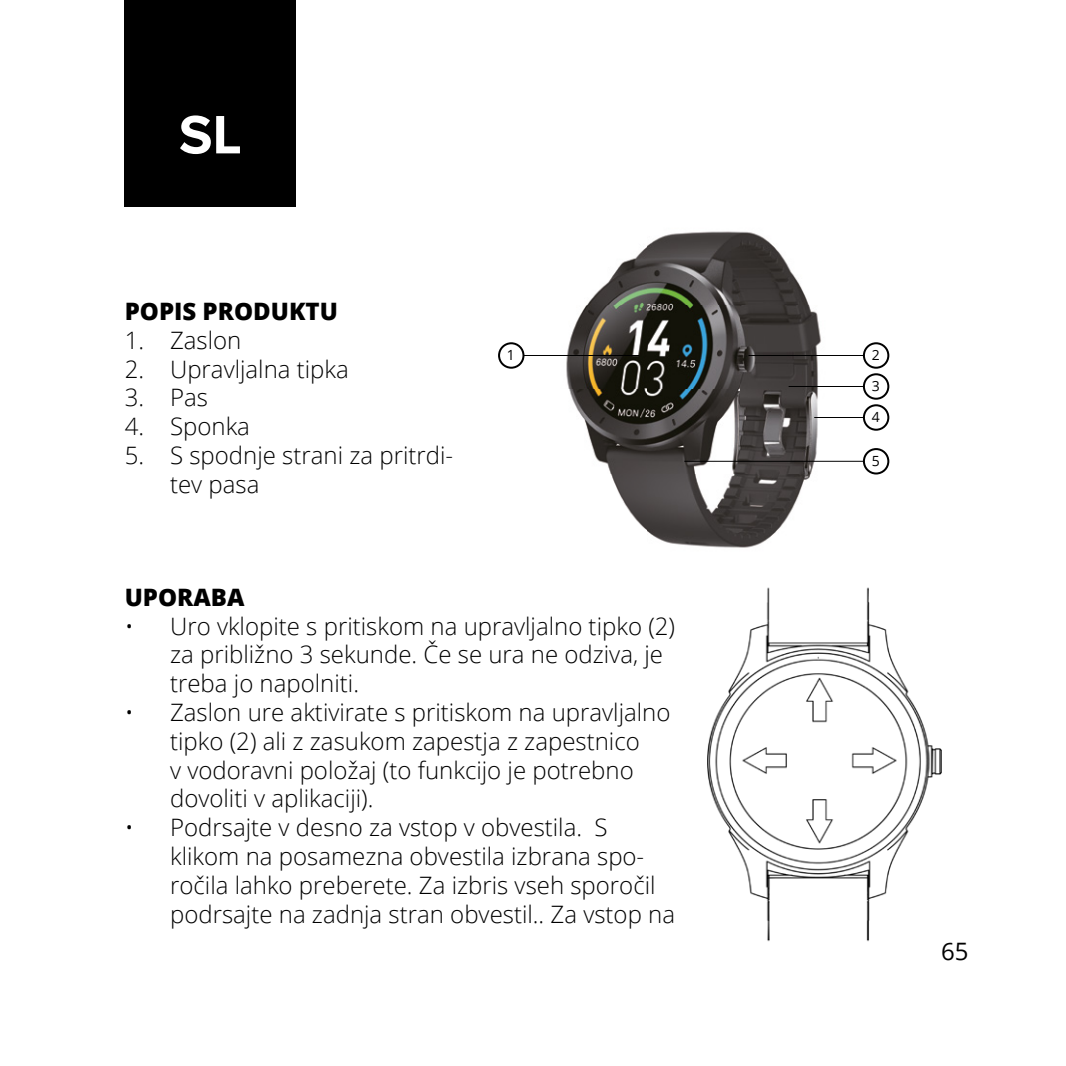
<style>
.page{position:relative;width:1066px;height:1066px;background:#fff}
.page>*{position:absolute;margin:0;border:0;box-sizing:border-box;transform-origin:0 0}
.t1{font:700 56px "Proxima Nova";color:#fff}
.t2{font:300 24px/28.8px "Open Sans";color:#000}
.t3{font:800 24px "Open Sans";color:#000}
.t4{font:24px "Open Sans";color:#000}
.t5{font:14px "Open Sans";color:#000}
</style>
<div class="page">
<div style="left:125px;top:0;width:171px;height:207px;background:#000"></div>
<img style="left:708px;top:587px;width:233px;height:355px">
<img style="left:566px;top:231px;width:268px;height:317px">
<hr style="left:788px;top:386px;width:76px;height:1px;background:#000">
<hr style="left:748px;top:355px;width:116px;height:1px;background:#000">
<hr style="left:684px;top:461px;width:180px;height:1px;background:#000">
<hr style="left:814px;top:417px;width:50px;height:1px;background:#000">
<div style="left:863px;top:373px;width:26px;height:27px;border:2px solid #000;border-radius:50%"></div>
<div style="left:863px;top:342px;width:26px;height:27px;border:2px solid #000;border-radius:50%"></div>
<div style="left:863px;top:448px;width:26px;height:26px;border:2px solid #000;border-radius:50%"></div>
<div style="left:863px;top:404px;width:26px;height:27px;border:2px solid #000;border-radius:50%"></div>
<hr style="left:523px;top:355px;width:116px;height:1px;background:#000">
<div style="left:498px;top:342px;width:26px;height:27px;border:2px solid #000;border-radius:50%"></div>
<p class="t1" style="left:179px;top:93px;width:64px">SL</p>
<p class="t3" style="left:125px;top:293px;width:215px">POPIS PRODUKTU</p>
<p class="t2" style="left:125px;top:325px;width:118px">1. Zaslon</p>
<p class="t2" style="left:125px;top:354px;width:226px">2. Upravljalna tipka</p>
<p class="t2" style="left:125px;top:383px;width:85px">3. Pas</p>
<p class="t2" style="left:125px;top:411px;width:127px">4. Sponka</p>
<p class="t2" style="left:170px;top:440px;width:285px;text-indent:-45px">5. S spodnje strani za pritrdi&shy;tev pasa</p>
<p class="t5" style="left:507px;top:346px;width:10px">1</p>
<p class="t5" style="left:872px;top:346px;width:10px">2</p>
<p class="t5" style="left:872px;top:377px;width:10px">3</p>
<p class="t5" style="left:872px;top:408px;width:10px">4</p>
<p class="t5" style="left:872px;top:451px;width:10px">5</p>
<p class="t3" style="left:125px;top:579px;width:121px">UPORABA</p>
<p class="t2" style="left:170px;top:611px;width:506px;text-indent:-45px">• Uro vklopite s pritiskom na upravljalno tipko (2) za približno 3 sekunde. Če se ura ne odziva, je treba jo napolniti.</p>
<p class="t2" style="left:170px;top:697px;width:502px;text-indent:-45px">• Zaslon ure aktivirate s pritiskom na upravljalno tipko (2) ali z zasukom zapestja z zapestnico<br>v vodoravni položaj (to funkcijo je potrebno dovoliti v aplikaciji).</p>
<p class="t2" style="left:170px;top:812px;width:506px;text-indent:-45px">• Podrsajte v desno za vstop v obvestila. S klikom na posamezna obvestila izbrana spo&shy;ročila lahko preberete. Za izbris vseh sporočil podrsajte na zadnja stran obvestil.. Za vstop na</p>
<p class="t4" style="left:941px;top:934px;width:29px">65</p>
</div>
